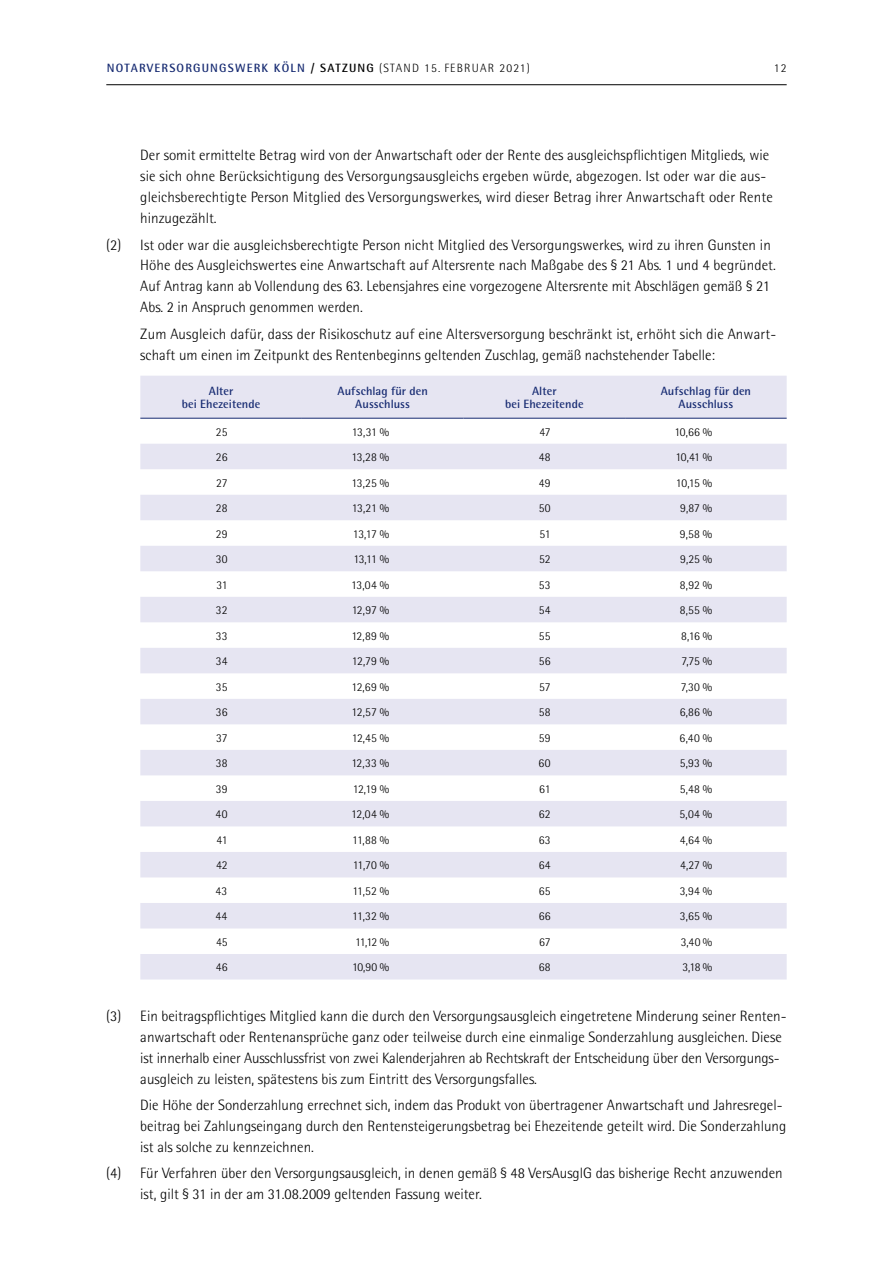
<style>
.page{position:relative;width:893px;height:1263px;background:#fff}
.page>*{position:absolute;margin:0;border:0;box-sizing:border-box;transform-origin:0 0}
.t1{font:300 15px/21px "Rotis Semi Sans";color:#000}
.t2{font:300 12px "Rotis Semi Sans";color:#000}
.t3{font:700 12px/13.5px "Rotis Semi Sans";letter-spacing:.01em;color:#172b72;text-align:center}
.t4{font:700 12px "Rotis Semi Sans";letter-spacing:.1em;color:#172b72}
.s1{color:#000}
.s2{font-weight:300;color:#000}
</style>
<div class="page">
<hr style="left:106px;top:84px;width:681px;height:1px;background:#000">
<svg style="left:140px;top:376px;width:647px;height:603px;fill:#e6e5f2"></svg>
<hr style="left:140px;top:418px;width:162px;height:1px;background:#172b72">
<hr style="left:302px;top:418px;width:161px;height:1px;background:#172b72">
<hr style="left:463px;top:418px;width:162px;height:1px;background:#172b72">
<hr style="left:625px;top:418px;width:162px;height:1px;background:#172b72">
<p class="t4" style="left:107px;top:61px;width:425px">NOTARVERSORGUNGSWERK KÖLN <span class="s1">/ SATZUNG</span> <span class="s2">(STAND 15. FEBRUAR 2021)</span></p>
<p class="t2" style="left:774px;top:61px;width:14px">12</p>
<p class="t1" style="left:140px;top:145px;width:634px">Der somit ermittelte Betrag wird von der Anwartschaft oder der Rente des ausgleichspflichtigen Mitglieds, wie sie sich ohne Berücksichtigung des Versorgungsausgleichs ergeben würde, abgezogen. Ist oder war die aus&shy;gleichsberechtigte Person Mitglied des Versorgungswerkes, wird dieser Betrag ihrer Anwartschaft oder Rente hinzugezählt.</p>
<p class="t1" style="left:140px;top:234px;width:637px;text-indent:-34px">(2) Ist oder war die ausgleichsberechtigte Person nicht Mitglied des Versorgungswerkes, wird zu ihren Gunsten in Höhe des Ausgleichswertes eine Anwartschaft auf Altersrente nach Maßgabe des § 21 Abs. 1 und 4 begründet.<br>Auf Antrag kann ab Vollendung des 63. Lebensjahres eine vorgezogene Altersrente mit Abschlägen gemäß § 21<br>Abs. 2 in Anspruch genommen werden.</p>
<p class="t1" style="left:140px;top:323px;width:637px">Zum Ausgleich dafür, dass der Risikoschutz auf eine Altersversorgung beschränkt ist, erhöht sich die Anwart&shy;schaft um einen im Zeitpunkt des Rentenbeginns geltenden Zuschlag, gemäß nachstehender Tabelle:</p>
<p class="t3" style="left:182px;top:383px;width:80px">Alter<br>bei Ehezeitende</p>
<p class="t3" style="left:337px;top:383px;width:92px">Aufschlag für den<br>Ausschluss</p>
<p class="t3" style="left:505px;top:383px;width:80px">Alter<br>bei Ehezeitende</p>
<p class="t3" style="left:661px;top:383px;width:92px">Aufschlag für den<br>Ausschluss</p>
<p class="t2" style="left:216px;top:425px;width:13px">25</p>
<p class="t2" style="left:352px;top:425px;width:39px">13,31 %</p>
<p class="t2" style="left:539px;top:425px;width:13px">47</p>
<p class="t2" style="left:674px;top:425px;width:39px">10,66 %</p>
<p class="t2" style="left:216px;top:450px;width:13px">26</p>
<p class="t2" style="left:352px;top:450px;width:39px">13,28 %</p>
<p class="t2" style="left:539px;top:450px;width:13px">48</p>
<p class="t2" style="left:675px;top:450px;width:38px">10,41 %</p>
<p class="t2" style="left:216px;top:476px;width:13px">27</p>
<p class="t2" style="left:352px;top:476px;width:39px">13,25 %</p>
<p class="t2" style="left:539px;top:476px;width:13px">49</p>
<p class="t2" style="left:676px;top:476px;width:38px">10,15 %</p>
<p class="t2" style="left:216px;top:501px;width:13px">28</p>
<p class="t2" style="left:352px;top:501px;width:39px">13,21 %</p>
<p class="t2" style="left:539px;top:501px;width:13px">50</p>
<p class="t2" style="left:680px;top:501px;width:34px">9,87 %</p>
<p class="t2" style="left:216px;top:527px;width:13px">29</p>
<p class="t2" style="left:353px;top:527px;width:38px">13,17 %</p>
<p class="t2" style="left:540px;top:527px;width:13px">51</p>
<p class="t2" style="left:680px;top:527px;width:34px">9,58 %</p>
<p class="t2" style="left:216px;top:552px;width:13px">30</p>
<p class="t2" style="left:353px;top:552px;width:37px">13,11 %</p>
<p class="t2" style="left:539px;top:552px;width:13px">52</p>
<p class="t2" style="left:680px;top:552px;width:34px">9,25 %</p>
<p class="t2" style="left:216px;top:578px;width:13px">31</p>
<p class="t2" style="left:351px;top:578px;width:39px">13,04 %</p>
<p class="t2" style="left:539px;top:578px;width:13px">53</p>
<p class="t2" style="left:680px;top:578px;width:34px">8,92 %</p>
<p class="t2" style="left:216px;top:603px;width:13px">32</p>
<p class="t2" style="left:352px;top:603px;width:39px">12,97 %</p>
<p class="t2" style="left:539px;top:603px;width:13px">54</p>
<p class="t2" style="left:680px;top:603px;width:34px">8,55 %</p>
<p class="t2" style="left:216px;top:629px;width:13px">33</p>
<p class="t2" style="left:351px;top:629px;width:39px">12,89 %</p>
<p class="t2" style="left:539px;top:629px;width:13px">55</p>
<p class="t2" style="left:681px;top:629px;width:33px">8,16 %</p>
<p class="t2" style="left:216px;top:654px;width:13px">34</p>
<p class="t2" style="left:352px;top:654px;width:39px">12,79 %</p>
<p class="t2" style="left:539px;top:654px;width:13px">56</p>
<p class="t2" style="left:681px;top:654px;width:32px">7,75 %</p>
<p class="t2" style="left:216px;top:680px;width:13px">35</p>
<p class="t2" style="left:351px;top:680px;width:39px">12,69 %</p>
<p class="t2" style="left:539px;top:680px;width:13px">57</p>
<p class="t2" style="left:681px;top:680px;width:33px">7,30 %</p>
<p class="t2" style="left:216px;top:705px;width:13px">36</p>
<p class="t2" style="left:352px;top:705px;width:39px">12,57 %</p>
<p class="t2" style="left:539px;top:705px;width:13px">58</p>
<p class="t2" style="left:680px;top:705px;width:34px">6,86 %</p>
<p class="t2" style="left:216px;top:731px;width:13px">37</p>
<p class="t2" style="left:352px;top:731px;width:39px">12,45 %</p>
<p class="t2" style="left:539px;top:731px;width:13px">59</p>
<p class="t2" style="left:680px;top:731px;width:34px">6,40 %</p>
<p class="t2" style="left:216px;top:756px;width:13px">38</p>
<p class="t2" style="left:351px;top:756px;width:39px">12,33 %</p>
<p class="t2" style="left:539px;top:756px;width:13px">60</p>
<p class="t2" style="left:680px;top:756px;width:34px">5,93 %</p>
<p class="t2" style="left:216px;top:782px;width:13px">39</p>
<p class="t2" style="left:353px;top:782px;width:38px">12,19 %</p>
<p class="t2" style="left:539px;top:782px;width:13px">61</p>
<p class="t2" style="left:680px;top:782px;width:34px">5,48 %</p>
<p class="t2" style="left:215px;top:807px;width:14px">40</p>
<p class="t2" style="left:351px;top:807px;width:39px">12,04 %</p>
<p class="t2" style="left:539px;top:807px;width:13px">62</p>
<p class="t2" style="left:680px;top:807px;width:34px">5,04 %</p>
<p class="t2" style="left:217px;top:833px;width:12px">41</p>
<p class="t2" style="left:352px;top:833px;width:38px">11,88 %</p>
<p class="t2" style="left:539px;top:833px;width:13px">63</p>
<p class="t2" style="left:680px;top:833px;width:34px">4,64 %</p>
<p class="t2" style="left:216px;top:858px;width:13px">42</p>
<p class="t2" style="left:353px;top:858px;width:38px">11,70 %</p>
<p class="t2" style="left:539px;top:858px;width:13px">64</p>
<p class="t2" style="left:680px;top:858px;width:34px">4,27 %</p>
<p class="t2" style="left:216px;top:884px;width:13px">43</p>
<p class="t2" style="left:352px;top:884px;width:38px">11,52 %</p>
<p class="t2" style="left:539px;top:884px;width:13px">65</p>
<p class="t2" style="left:680px;top:884px;width:34px">3,94 %</p>
<p class="t2" style="left:215px;top:909px;width:14px">44</p>
<p class="t2" style="left:352px;top:909px;width:38px">11,32 %</p>
<p class="t2" style="left:539px;top:909px;width:13px">66</p>
<p class="t2" style="left:680px;top:909px;width:34px">3,65 %</p>
<p class="t2" style="left:216px;top:935px;width:13px">45</p>
<p class="t2" style="left:355px;top:935px;width:35px">11,12 %</p>
<p class="t2" style="left:539px;top:935px;width:13px">67</p>
<p class="t2" style="left:681px;top:935px;width:33px">3,40 %</p>
<p class="t2" style="left:216px;top:960px;width:13px">46</p>
<p class="t2" style="left:352px;top:960px;width:38px">10,90 %</p>
<p class="t2" style="left:539px;top:960px;width:13px">68</p>
<p class="t2" style="left:682px;top:960px;width:31px">3,18 %</p>
<p class="t1" style="left:140px;top:1005px;width:648px;text-indent:-34px">(3) Ein beitragspflichtiges Mitglied kann die durch den Versorgungsausgleich eingetretene Minderung seiner Renten&shy;anwartschaft oder Rentenansprüche ganz oder teilweise durch eine einmalige Sonderzahlung ausgleichen. Diese ist innerhalb einer Ausschlussfrist von zwei Kalenderjahren ab Rechtskraft der Entscheidung über den Versorgungs&shy;ausgleich zu leisten, spätestens bis zum Eintritt des Versorgungsfalles.</p>
<p class="t1" style="left:140px;top:1094px;width:647px">Die Höhe der Sonderzahlung errechnet sich, indem das Produkt von übertragener Anwartschaft und Jahresregel&shy;beitrag bei Zahlungseingang durch den Rentensteigerungsbetrag bei Ehezeitende geteilt wird. Die Sonderzahlung ist als solche zu kennzeichnen.</p>
<p class="t1" style="left:140px;top:1163px;width:644px;text-indent:-34px">(4) Für Verfahren über den Versorgungsausgleich, in denen gemäß § 48 VersAusglG das bisherige Recht anzuwenden ist, gilt § 31 in der am 31.08.2009 geltenden Fassung weiter.</p>
</div>
